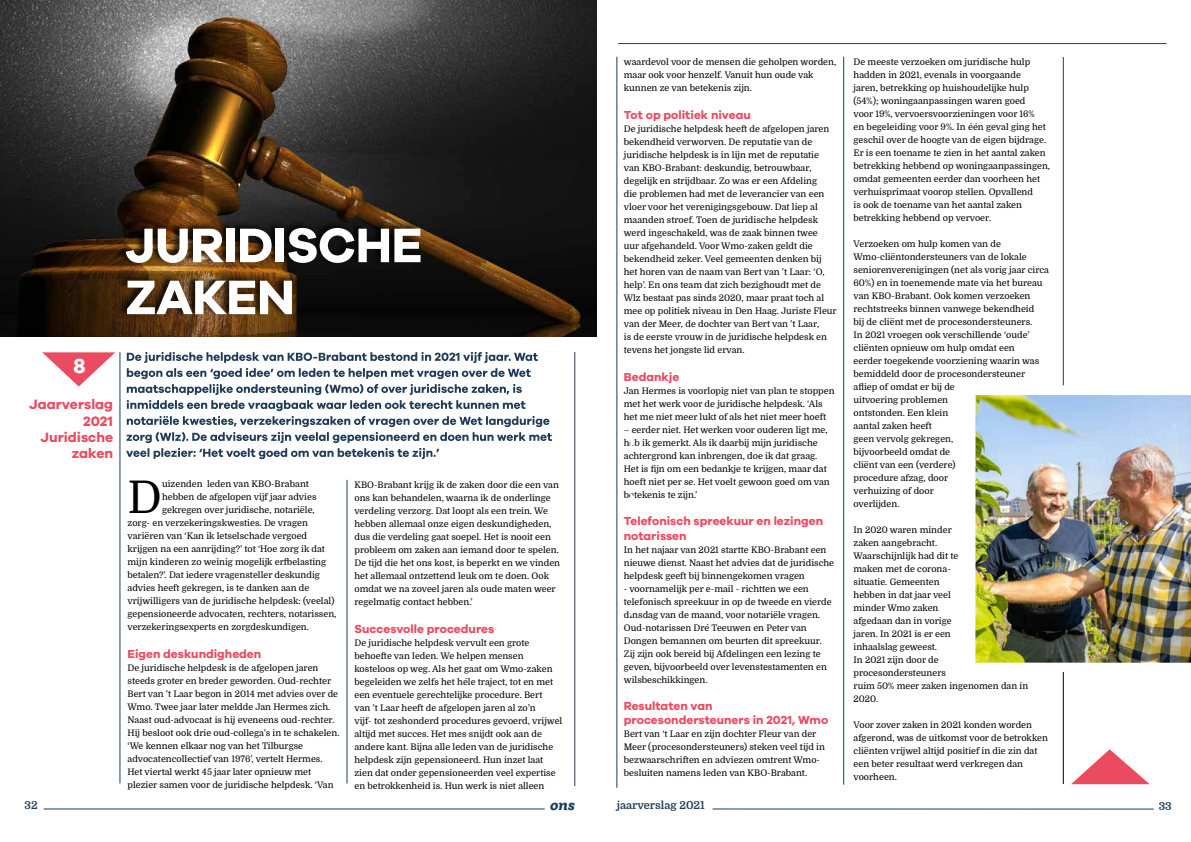
<style>
.page{position:relative;width:1191px;height:842px;background:#fff}
.page>*{position:absolute;margin:0;border:0;box-sizing:border-box;transform-origin:0 0}
.t1{font:700 50px/52px "Galano Grotesque DEMO";letter-spacing:-.01em;color:#fff}
.t2{font:45.1px "Domine";color:#000}
.t3{font:700 21px "Galano Grotesque DEMO";color:#fff}
.t4{font:700 14px/16.3px "Galano Grotesque DEMO";color:#ea4b61;text-align:right}
.t5{font:italic 800 14px "Ulises";color:#1f3b58}
.t6{font:700 12px/15px "Galano Grotesque DEMO";color:#ea4b61}
.t7{font:700 11px "Domine";color:#1f3b58}
.t8{font:9px/13px "Domine";color:#000}
</style>
<div class="page">
<img style="left:0;top:0;width:597px;height:336px">
<hr style="left:616px;top:57px;width:1px;height:731px;background:#1f3b58">
<hr style="left:44px;top:809px;width:500px;height:1px;background:#1f3b58">
<hr style="left:712px;top:809px;width:441px;height:1px;background:#1f3b58">
<hr style="left:618px;top:43px;width:548px;height:1px;background:#1f3b58">
<svg style="left:1071px;top:749px;width:78px;height:35px"></svg>
<hr style="left:843px;top:57px;width:1px;height:728px;background:#1f3b58">
<hr style="left:574px;top:352px;width:1px;height:434px;background:#1f3b58">
<hr style="left:347px;top:480px;width:1px;height:303px;background:#1f3b58">
<hr style="left:120px;top:352px;width:1px;height:431px;background:#1f3b58">
<svg style="left:42px;top:352px;width:73px;height:34px"></svg>
<hr style="left:1063px;top:672px;width:1px;height:112px;background:#000">
<div style="left:116px;top:220px;width:305px;height:97px;background:#000;opacity:.75"></div>
<svg style="left:126px;top:352px;width:426px;height:107px"></svg>
<hr style="left:1063px;top:57px;width:1px;height:328px;background:#1f3b58">
<img style="left:975px;top:395px;width:216px;height:268px">
<h1 class="t1" style="left:125px;top:222px;width:299px">JURIDISCHE<br>ZAKEN</h1>
<h3 class="t3" style="left:73px;top:357px;width:14px">8</h3>
<h3 class="t4" style="left:29px;top:397px;width:85px">Jaarverslag<br>2021<br>Juridische zaken</h3>
<h2 class="t2" style="left:127px;top:473px;width:36px">D</h2>
<p class="t8" style="left:162px;top:478px;width:148px">uizenden leden van KBO-Brabant</p>
<p class="t8" style="left:162px;top:491px;width:156px">hebben de afgelopen vijf jaar advies</p>
<p class="t8" style="left:162px;top:504px;width:154px">gekregen over juridische, notariële,</p>
<p class="t8" style="left:127px;top:517px;width:182px">zorg- en verzekeringskwesties. De vragen</p>
<p class="t8" style="left:127px;top:530px;width:181px">variëren van ‘Kan ik letselschade vergoed</p>
<p class="t8" style="left:127px;top:543px;width:199px">krijgen na een aanrijding?’ tot ‘Hoe zorg ik dat</p>
<p class="t8" style="left:127px;top:556px;width:200px">mijn kinderen zo weinig mogelijk erfbelasting</p>
<p class="t8" style="left:127px;top:569px;width:194px">betalen?’. Dat iedere vragensteller deskundig</p>
<p class="t8" style="left:127px;top:582px;width:183px">advies heeft gekregen, is te danken aan de</p>
<p class="t8" style="left:127px;top:595px;width:208px">vrijwilligers van de juridische helpdesk: (veelal)</p>
<p class="t8" style="left:127px;top:608px;width:210px">gepensioneerde advocaten, rechters, notarissen,</p>
<p class="t8" style="left:127px;top:621px;width:183px">verzekeringsexperts en zorgdeskundigen.</p>
<h3 class="t6" style="left:127px;top:647px;width:135px">Eigen deskundigheden</h3>
<p class="t8" style="left:127px;top:662px;width:214px">De juridische helpdesk is de afgelopen jaren steeds groter en breder geworden. Oud-rechter Bert van ’t Laar begon in 2014 met advies over de Wmo. Twee jaar later meldde Jan Hermes zich.<br>Naast oud-advocaat is hij eveneens oud-rechter.<br>Hij besloot ook drie oud-collega’s in te schakelen. ‘We kennen elkaar nog van het Tilburgse advocatencollectief van 1976’, vertelt Hermes.<br>Het viertal werkt 45 jaar later opnieuw met plezier samen voor de juridische helpdesk. ‘Van</p>
<p class="t8" style="left:354px;top:478px;width:207px">KBO-Brabant krijg ik de zaken door die een van ons kan behandelen, waarna ik de onderlinge verdeling verzorg. Dat loopt als een trein. We hebben allemaal onze eigen deskundigheden, dus die verdeling gaat soepel. Het is nooit een probleem om zaken aan iemand door te spelen.<br>De tijd die het ons kost, is beperkt en we vinden het allemaal ontzettend leuk om te doen. Ook omdat we na zoveel jaren als oude maten weer regelmatig contact hebben.’</p>
<h3 class="t6" style="left:354px;top:622px;width:141px">Succesvolle procedures</h3>
<p class="t8" style="left:354px;top:636px;width:209px">De juridische helpdesk vervult een grote behoefte van leden. We helpen mensen kosteloos op weg. Als het gaat om Wmo-zaken begeleiden we zelfs het héle traject, tot en met een eventuele gerechtelijke procedure. Bert<br>van ’t Laar heeft de afgelopen jaren al zo’n<br>vijf- tot zeshonderd procedures gevoerd, vrijwel altijd met succes. Het mes snijdt ook aan de andere kant. Bijna alle leden van de juridische helpdesk zijn gepensioneerd. Hun inzet laat zien dat onder gepensioneerden veel expertise en betrokkenheid is. Hun werk is niet alleen</p>
<p class="t8" style="left:624px;top:55px;width:214px">waardevol voor de mensen die geholpen worden, maar ook voor henzelf. Vanuit hun oude vak kunnen ze van betekenis zijn.</p>
<h3 class="t6" style="left:624px;top:108px;width:129px">Tot op politiek niveau</h3>
<p class="t8" style="left:624px;top:122px;width:214px">De juridische helpdesk heeft de afgelopen jaren bekendheid verworven. De reputatie van de juridische helpdesk is in lijn met de reputatie van KBO-Brabant: deskundig, betrouwbaar, degelijk en strijdbaar. Zo was er een Afdeling<br>die problemen had met de leverancier van een vloer voor het verenigingsgebouw. Dat liep al maanden stroef. Toen de juridische helpdesk werd ingeschakeld, was de zaak binnen twee<br>uur afgehandeld. Voor Wmo-zaken geldt die bekendheid zeker. Veel gemeenten denken bij het horen van de naam van Bert van ’t Laar: ‘O, help’. En ons team dat zich bezighoudt met de Wlz bestaat pas sinds 2020, maar praat toch al mee op politiek niveau in Den Haag. Juriste Fleur van der Meer, de dochter van Bert van ’t Laar,<br>is de eerste vrouw in de juridische helpdesk en tevens het jongste lid ervan.</p>
<h3 class="t6" style="left:624px;top:370px;width:57px">Bedankje</h3>
<p class="t8" style="left:624px;top:384px;width:212px">Jan Hermes is voorlopig niet van plan te stoppen met het werk voor de juridische helpdesk. ‘Als het me niet meer lukt of als het niet meer hoeft</p>
<p class="t8" style="left:624px;top:423px;width:207px">– eerder niet. Het werken voor ouderen ligt me, heb ik gemerkt. Als ik daarbij mijn juridische achtergrond kan inbrengen, doe ik dat graag.<br>Het is fijn om een bedankje te krijgen, maar dat hoeft niet per se. Het voelt gewoon goed om van betekenis te zijn.’</p>
<h3 class="t6" style="left:624px;top:514px;width:201px">Telefonisch spreekuur en lezingen notarissen</h3>
<p class="t8" style="left:624px;top:543px;width:212px">In het najaar van 2021 startte KBO-Brabant een nieuwe dienst. Naast het advies dat de juridische helpdesk geeft bij binnengekomen vragen</p>
<p class="t8" style="left:624px;top:582px;width:209px">- voornamelijk per e-mail - richtten we een telefonisch spreekuur in op de tweede en vierde dinsdag van de maand, voor notariële vragen.<br>Oud-notarissen Dré Teeuwen en Peter van Dongen bemannen om beurten dit spreekuur.<br>Zij zijn ook bereid bij Afdelingen een lezing te geven, bijvoorbeeld over levenstestamenten en wilsbeschikkingen.</p>
<h3 class="t6" style="left:624px;top:699px;width:206px;line-height:14px">Resultaten van procesondersteuners in 2021, Wmo</h3>
<p class="t8" style="left:624px;top:727px;width:203px">Bert van ‘t Laar en zijn dochter Fleur van der Meer (procesondersteuners) steken veel tijd in bezwaarschriften en adviezen omtrent Wmo&shy;besluiten namens leden van KBO-Brabant.</p>
<p class="t8" style="left:853px;top:55px;width:198px">De meeste verzoeken om juridische hulp hadden in 2021, evenals in voorgaande<br>jaren, betrekking op huishoudelijke hulp (54%); woningaanpassingen waren goed<br>voor 19%, vervoersvoorzieningen voor 16%<br>en begeleiding voor 9%. In één geval ging het geschil over de hoogte van de eigen bijdrage.<br>Er is een toename te zien in het aantal zaken betrekking hebbend op woningaanpassingen, omdat gemeenten eerder dan voorheen het verhuisprimaat voorop stellen. Opvallend<br>is ook de toename van het aantal zaken betrekking hebbend op vervoer.</p>
<p class="t8" style="left:853px;top:237px;width:197px">Verzoeken om hulp komen van de<br>Wmo-cliëntondersteuners van de lokale seniorenverenigingen (net als vorig jaar circa<br>60%) en in toenemende mate via het bureau van KBO-Brabant. Ook komen verzoeken rechtstreeks binnen vanwege bekendheid<br>bij de cliënt met de procesondersteuners.<br>In 2021 vroegen ook verschillende ‘oude’ cliënten opnieuw om hulp omdat een<br>eerder toegekende voorziening waarin was bemiddeld door de procesondersteuner afliep of omdat er bij de<br>uitvoering problemen<br>ontstonden. Een klein<br>aantal zaken heeft<br>geen vervolg gekregen,<br>bijvoorbeeld omdat de<br>cliënt van een (verdere)<br>procedure afzag, door<br>verhuizing of door<br>overlijden.</p>
<p class="t8" style="left:853px;top:523px;width:176px">In 2020 waren minder<br>zaken aangebracht.<br>Waarschijnlijk had dit te<br>maken met de corona-<br>situatie. Gemeenten<br>hebben in dat jaar veel<br>minder Wmo zaken<br>afgedaan dan in vorige<br>jaren. In 2021 is er een<br>inhaalslag geweest.<br>In 2021 zijn door de procesondersteuners<br>ruim 50% meer zaken ingenomen dan in<br>2020.</p>
<p class="t8" style="left:853px;top:718px;width:196px">Voor zover zaken in 2021 konden worden afgerond, was de uitkomst voor de betrokken cliënten vrijwel altijd positief in die zin dat een beter resultaat werd verkregen dan voorheen.</p>
<p class="t7" style="left:25px;top:799px;width:15px">32</p>
<h3 class="t5" style="left:550px;top:796px;width:26px">ons</h3>
<p class="t7" style="left:617px;top:799px;width:89px">jaarverslag 2021</p>
<p class="t7" style="left:1158px;top:800px;width:14px">33</p>
</div>
